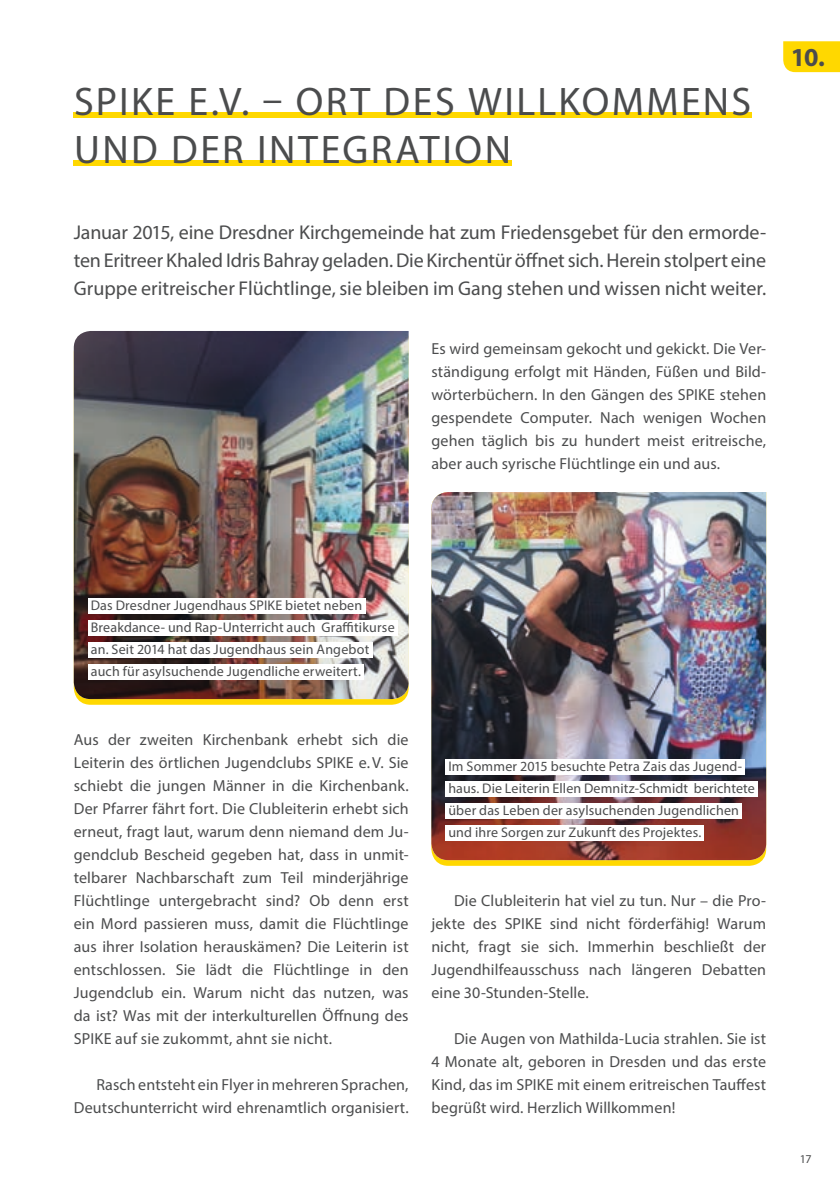
<style>
.page{position:relative;width:840px;height:1191px;background:#fff}
.page>*{position:absolute;margin:0;border:0;box-sizing:border-box;transform-origin:0 0}
.Headline{font:40px "Myriad Pro";letter-spacing:.06em;color:#4b4c4d}
.Kapitel{font:700 26px "Myriad Pro";color:#4b4c4d}
.Einleitung_Themen{font:20px/28px "Myriad Pro";color:#4b4c4d;text-align:justify}
.Fließtext{font:16px/23px "Myriad Pro";letter-spacing:.005em;color:#4b4c4d;text-align:justify}
.Fließtext_o_E{font:16px/23px "Myriad Pro";letter-spacing:.01em;color:#4b4c4d;text-align:justify}
.Bildunterschriften{font:14px "Myriad Pro";letter-spacing:.01em;color:#4b4c4d}
.t1{font:12px "Myriad Pro";color:#4b4c4d}
</style>
<div class="page">
<div style="left:74px;top:112px;width:677px;height:6px;background:#ffd800"></div>
<div style="left:74px;top:160px;width:437px;height:6px;background:#ffd800"></div>
<div style="left:783px;top:41px;width:56px;height:31px;background:#ffd800"></div>
<img style="left:74px;top:331px;width:334px;height:368px">
<img style="left:431px;top:492px;width:334px;height:368px">
<div style="left:88px;top:598px;width:277px;height:16px;background:#fff"></div>
<div style="left:88px;top:620px;width:309px;height:16px;background:#fff"></div>
<div style="left:88px;top:642px;width:284px;height:16px;background:#fff"></div>
<div style="left:88px;top:664px;width:275px;height:16px;background:#fff"></div>
<div style="left:445px;top:759px;width:299px;height:16px;background:#fff"></div>
<div style="left:445px;top:781px;width:312px;height:16px;background:#fff"></div>
<div style="left:445px;top:803px;width:296px;height:16px;background:#fff"></div>
<div style="left:445px;top:825px;width:259px;height:16px;background:#fff"></div>
<p class="Headline" style="left:74px;top:77px;width:678px">SPIKE E.V. – ORT DES WILLKOMMENS</p>
<p class="Headline" style="left:74px;top:125px;width:438px">UND DER INTEGRATION</p>
<p class="Einleitung_Themen" style="left:74px;top:218px;width:693px">Januar 2015, eine Dresdner Kirchgemeinde hat zum Friedensgebet für den ermorde&shy;ten Eritreer Khaled Idris Bahray geladen. Die Kirchentür öffnet sich. Herein stolpert eine Gruppe eritreischer Flüchtlinge, sie bleiben im Gang stehen und wissen nicht weiter.</p>
<p class="Fließtext" style="left:431px;top:337px;width:336px">Es wird gemeinsam gekocht und gekickt. Die Ver&shy;ständigung erfolgt mit Händen, Füßen und Bild&shy;wörterbüchern. In den Gängen des SPIKE stehen gespendete Computer. Nach wenigen Wochen gehen täglich bis zu hundert meist eritreische, aber auch syrische Flüchtlinge ein und aus.</p>
<p class="Kapitel" style="left:790px;top:41px;width:36px">10.</p>
<p class="Bildunterschriften" style="left:91px;top:597px;width:273px">Das Dresdner Jugendhaus SPIKE bietet neben</p>
<p class="Bildunterschriften" style="left:91px;top:619px;width:305px">Breakdance- und Rap-Unterricht auch Graffitikurse</p>
<p class="Bildunterschriften" style="left:91px;top:641px;width:280px">an. Seit 2014 hat das Jugendhaus sein Angebot</p>
<p class="Bildunterschriften" style="left:91px;top:662px;width:271px">auch für asylsuchende Jugendliche erweitert.</p>
<p class="Fließtext_o_E" style="left:74px;top:728px;width:336px">Aus der zweiten Kirchenbank erhebt sich die Leiterin des örtlichen Jugendclubs SPIKE e.V. Sie schiebt die jungen Männer in die Kirchenbank.<br>Der Pfarrer fährt fort. Die Clubleiterin erhebt sich erneut, fragt laut, warum denn niemand dem Ju&shy;gendclub Bescheid gegeben hat, dass in unmit&shy;telbarer Nachbarschaft zum Teil minderjährige Flüchtlinge untergebracht sind? Ob denn erst ein Mord passieren muss, damit die Flüchtlinge aus ihrer Isolation herauskämen? Die Leiterin ist entschlossen. Sie lädt die Flüchtlinge in den Jugendclub ein. Warum nicht das nutzen, was da ist? Was mit der interkulturellen Öffnung des SPIKE auf sie zukommt, ahnt sie nicht.</p>
<p class="Fließtext" style="left:74px;top:1073px;width:336px;text-align:right">Rasch entsteht ein Flyer in mehreren Sprachen,<br>Deutschunterricht wird ehrenamtlich organisiert.</p>
<p class="Bildunterschriften" style="left:448px;top:758px;width:295px">Im Sommer 2015 besuchte Petra Zais das Jugend-</p>
<p class="Bildunterschriften" style="left:448px;top:780px;width:308px">haus. Die Leiterin Ellen Demnitz-Schmidt berichtete</p>
<p class="Bildunterschriften" style="left:448px;top:802px;width:292px">über das Leben der asylsuchenden Jugendlichen</p>
<p class="Bildunterschriften" style="left:448px;top:823px;width:254px">und ihre Sorgen zur Zukunft des Projektes.</p>
<p class="Fließtext" style="left:431px;top:889px;width:336px;text-indent:23px">Die Clubleiterin hat viel zu tun. Nur – die Pro&shy;jekte des SPIKE sind nicht förderfähig! Warum nicht, fragt sie sich. Immerhin beschließt der Jugendhilfeausschuss nach längeren Debatten eine 30-Stunden-Stelle.</p>
<p class="Fließtext" style="left:431px;top:1027px;width:336px;text-indent:23px">Die Augen von Mathilda-Lucia strahlen. Sie ist 4 Monate alt, geboren in Dresden und das erste Kind, das im SPIKE mit einem eritreischen Tauffest begrüßt wird. Herzlich Willkommen!</p>
<p class="t1" style="left:799px;top:1151px;width:13px">17</p>
</div>
